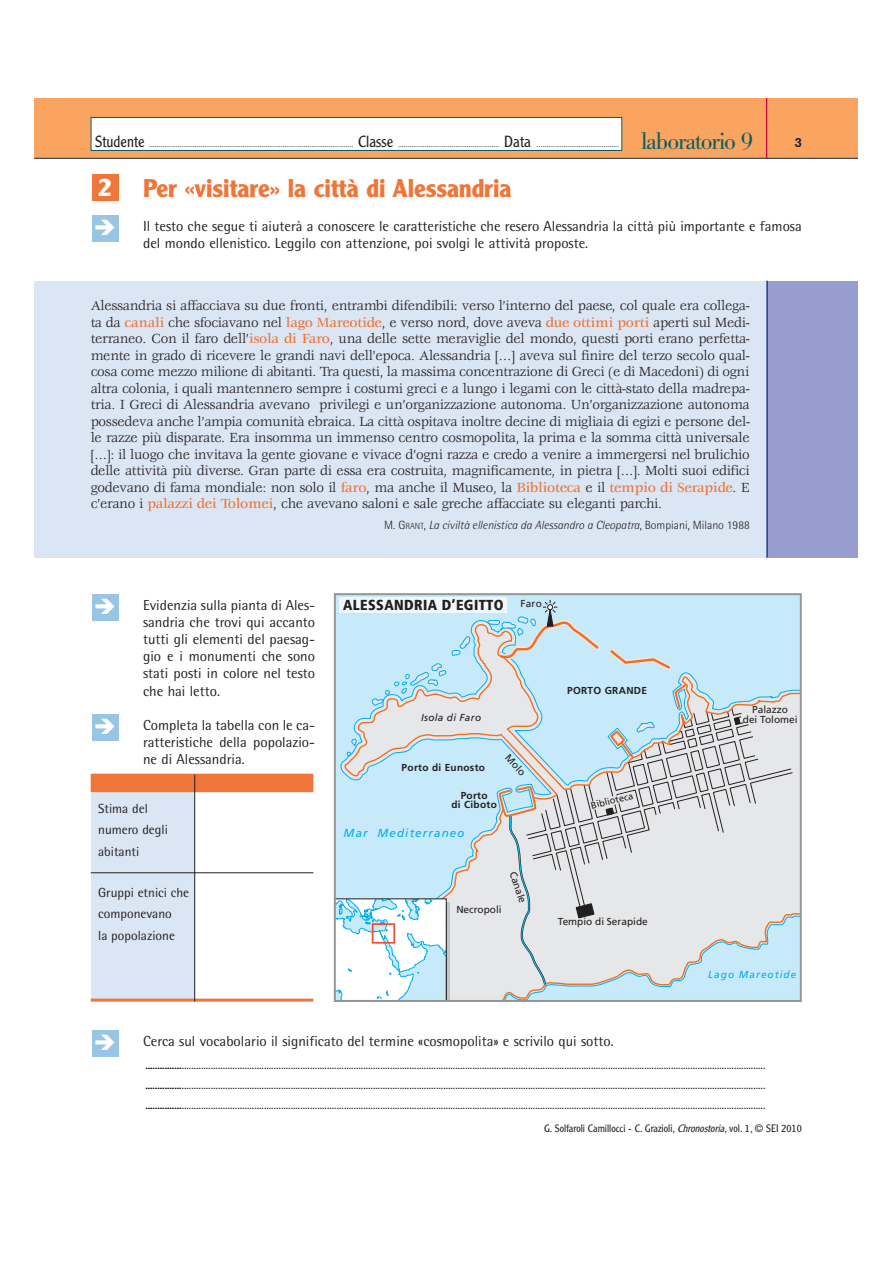
<style>
.page{position:relative;width:893px;height:1263px;background:#fff}
.page>*{position:absolute;margin:0;border:0;box-sizing:border-box;transform-origin:0 0}
.t1{font:700 25.05px "Clearface Gothic LH";color:#ef7538}
.t2{font:700 25.05px "Clearface Gothic LH";color:#fff}
.t3{font:300 23.7px "Bodoni BE";letter-spacing:-.05em;color:#085e60}
.t4{font:14.55px/16.5px "Veljovic";letter-spacing:-.02em;color:#231f20;text-align:justify}
.t5{font:14.55px/17.1px "Rotis Semi Sans";color:#231f20;text-align:justify}
.t6{font:900 condensed 14.4px "Frutiger";letter-spacing:.03em;color:#231f20}
.t7{font:13.2px/21.1px "Rotis Semi Sans";color:#231f20}
.t8{font:500 13.2px "Akzidenz Grotesk BE";color:#231f20}
.t9{font:11.85px/19.8px "Rotis Semi Sans";color:#231f20;text-align:justify}
.t10{font:italic 300 11.85px "Rotis Semi Sans";color:#231f20}
.t11{font:italic 11.55px "Frutiger";letter-spacing:.1em;color:#00aeef}
.t12{font:300 10.5px "Clearface Gothic LH";color:#231f20}
.t13{font:10.05px "Frutiger";color:#231f20}
.t14{font:700 10.05px/9.6px "Frutiger";letter-spacing:.03em;color:#231f20;text-align:center}
.t15{font:italic 10.05px "Frutiger";letter-spacing:.1em;color:#00aeef}
.t16{font:italic 10.05px "Frutiger";letter-spacing:.03em;color:#231f20}
.t17{font:9.45px "Frutiger";color:#231f20}
.t18{font:300 7.95px "Clearface Gothic LH";color:#231f20}
.s1{font-size:15.9px}
.s2{font-weight:500;color:#ef7538}
.s3{font-style:normal}
.s4{font-style:normal;font-size:8.85px}
.s5{font-style:italic}
</style>
<div class="page">
<div style="left:35px;top:281px;width:823px;height:277px;background:#dbe6f4"></div>
<div style="left:766px;top:281px;width:92px;height:277px;background:#979dce"></div>
<hr style="left:766px;top:281px;width:2px;height:277px;background:#0d4da1">
<div style="left:35px;top:98px;width:823px;height:60px;background:#f9a561"></div>
<hr style="left:35px;top:158px;width:823px;height:1px;background:#231f20">
<hr style="left:766px;top:98px;width:1px;height:60px;background:#c70b45">
<div style="left:91px;top:118px;width:530px;height:32px;background:#fff"></div>
<div style="left:91px;top:117px;width:531px;height:34px;border:1px solid #085e60"></div>
<div style="left:92px;top:715px;width:26px;height:26px;background:#99c5e4"></div>
<div style="left:92px;top:595px;width:26px;height:26px;background:#99c5e4"></div>
<div style="left:92px;top:216px;width:26px;height:26px;background:#99c5e4"></div>
<div style="left:92px;top:175px;width:26px;height:26px;background:#ef7538"></div>
<svg style="left:337px;top:596px;width:462px;height:403px;background:#d0e2ea"></svg>
<div style="left:334px;top:593px;width:468px;height:409px;border:2px solid #939598"></div>
<div style="left:91px;top:775px;width:104px;height:225px;background:#dbe6f4"></div>
<div style="left:91px;top:774px;width:222px;height:18px;background:#ef7538"></div>
<hr style="left:91px;top:872px;width:222px;height:1px;background:#231f20">
<hr style="left:91px;top:999px;width:222px;height:3px;background:#ef7538">
<hr style="left:194px;top:775px;width:1px;height:227px;background:#231f20">
<div style="left:92px;top:1030px;width:26px;height:27px;background:#99c5e4"></div>
<p class="t18" style="left:95px;top:141px;width:525px"><span class="s1">Studente</span> ........................................................................................................... <span class="s1">Classe</span> ..................................................... <span class="s1">Data</span> ...........................................</p>
<h2 class="t3" style="left:641px;top:132px;width:114px">laboratorio 9</h2>
<p class="t8" style="left:794px;top:138px;width:9px">3</p>
<h1 class="t2" style="left:98px;top:178px;width:15px">2</h1>
<h1 class="t1" style="left:143px;top:179px;width:370px">Per «visitare» la città di Alessandria</h1>
<p class="t5" style="left:143px;top:219px;width:660px">Il testo che segue ti aiuterà a conoscere le caratteristiche che resero Alessandria la città più importante e famosa del mondo ellenistico. Leggilo con attenzione, poi svolgi le attività proposte.</p>
<p class="t4" style="left:91px;top:298px;width:661px">Alessandria si affacciava su due fronti, entrambi difendibili: verso l’interno del paese, col quale era collega&shy;ta da <span class="s2">canali</span> che sfociavano nel <span class="s2">lago Mareotide</span>, e verso nord, dove aveva <span class="s2">due ottimi porti</span> aperti sul Medi&shy;terraneo. Con il faro dell’<span class="s2">isola di Faro</span>, una delle sette meraviglie del mondo, questi porti erano perfetta&shy;mente in grado di ricevere le grandi navi dell’epoca. Alessandria […] aveva sul finire del terzo secolo qual&shy;cosa come mezzo milione di abitanti. Tra questi, la massima concentrazione di Greci (e di Macedoni) di ogni altra colonia, i quali mantennero sempre i costumi greci e a lungo i legami con le città-stato della madrepa&shy;tria. I Greci di Alessandria avevano privilegi e un’organizzazione autonoma. Un’organizzazione autonoma possedeva anche l’ampia comunità ebraica. La città ospitava inoltre decine di migliaia di egizi e persone del&shy;le razze più disparate. Era insomma un immenso centro cosmopolita, la prima e la somma città universale […]: il luogo che invitava la gente giovane e vivace d’ogni razza e credo a venire a immergersi nel brulichio delle attività più diverse. Gran parte di essa era costruita, magnificamente, in pietra […]. Molti suoi edifici godevano di fama mondiale: non solo il <span class="s2">faro</span>, ma anche il Museo, la <span class="s2">Biblioteca</span> e il <span class="s2">tempio di Serapide</span>. E c’erano i <span class="s2">palazzi dei Tolomei</span>, che avevano saloni e sale greche affacciate su eleganti parchi.</p>
<p class="t10" style="left:384px;top:521px;width:367px"><span class="s3">M. G</span><span class="s4">RANT</span><span class="s3">,</span> La civiltà ellenistica da Alessandro a Cleopatra<span class="s3">, Bompiani, Milano 1988</span></p>
<p class="t5" style="left:143px;top:598px;width:173px">Evidenzia sulla pianta di Ales&shy;sandria che trovi qui accanto tutti gli elementi del paesag&shy;gio e i monumenti che sono stati posti in colore nel testo che hai letto.</p>
<p class="t5" style="left:143px;top:718px;width:173px">Completa la tabella con le ca&shy;ratteristiche della popolazio&shy;ne di Alessandria.</p>
<p class="t7" style="left:98px;top:800px;width:71px">Stima del numero degli abitanti</p>
<p class="t7" style="left:98px;top:884px;width:92px">Gruppi etnici che componevano<br>la popolazione</p>
<p class="t6" style="left:343px;top:599px;width:162px">ALESSANDRIA D’EGITTO</p>
<p class="t13" style="left:520px;top:599px;width:23px">Faro</p>
<p class="t14" style="left:567px;top:687px;width:81px">PORTO GRANDE</p>
<p class="t13" style="left:752px;top:705px;width:37px">Palazzo</p>
<p class="t16" style="left:421px;top:714px;width:62px">Isola di Faro</p>
<p class="t13" style="left:743px;top:715px;width:56px">dei Tolomei</p>
<p class="t14" style="left:402px;top:763px;width:85px">Porto di Eunosto</p>
<p class="t14" style="left:451px;top:791px;width:47px">Porto<br>di Ciboto</p>
<p class="t11" style="left:344px;top:828px;width:122px">Mar Mediterraneo</p>
<p class="t13" style="left:510px;top:753px;width:26px;rotate:47deg">Molo</p>
<p class="t13" style="left:516px;top:871px;width:34px;rotate:71deg">Canale</p>
<p class="t13" style="left:456px;top:905px;width:47px">Necropoli</p>
<p class="t17" style="left:590px;top:802px;width:45px;rotate:-14deg">Biblioteca</p>
<p class="t13" style="left:558px;top:918px;width:91px">Tempio di Serapide</p>
<p class="t15" style="left:708px;top:970px;width:90px">Lago Mareotide</p>
<p class="t5" style="left:143px;top:1034px;width:472px">Cerca sul vocabolario il significato del termine «cosmopolita» e scrivilo qui sotto.</p>
<p class="t9" style="left:145px;top:1057px;width:621px">................................................................................................................................................................................................................................................................ ................................................................................................................................................................................................................................................................ ................................................................................................................................................................................................................................................................</p>
<p class="t12" style="left:544px;top:1124px;width:259px">G. Solfaroli Camillocci - C. Grazioli, <span class="s5">Chronostoria</span>, vol. 1, © SEI 2010</p>
</div>
